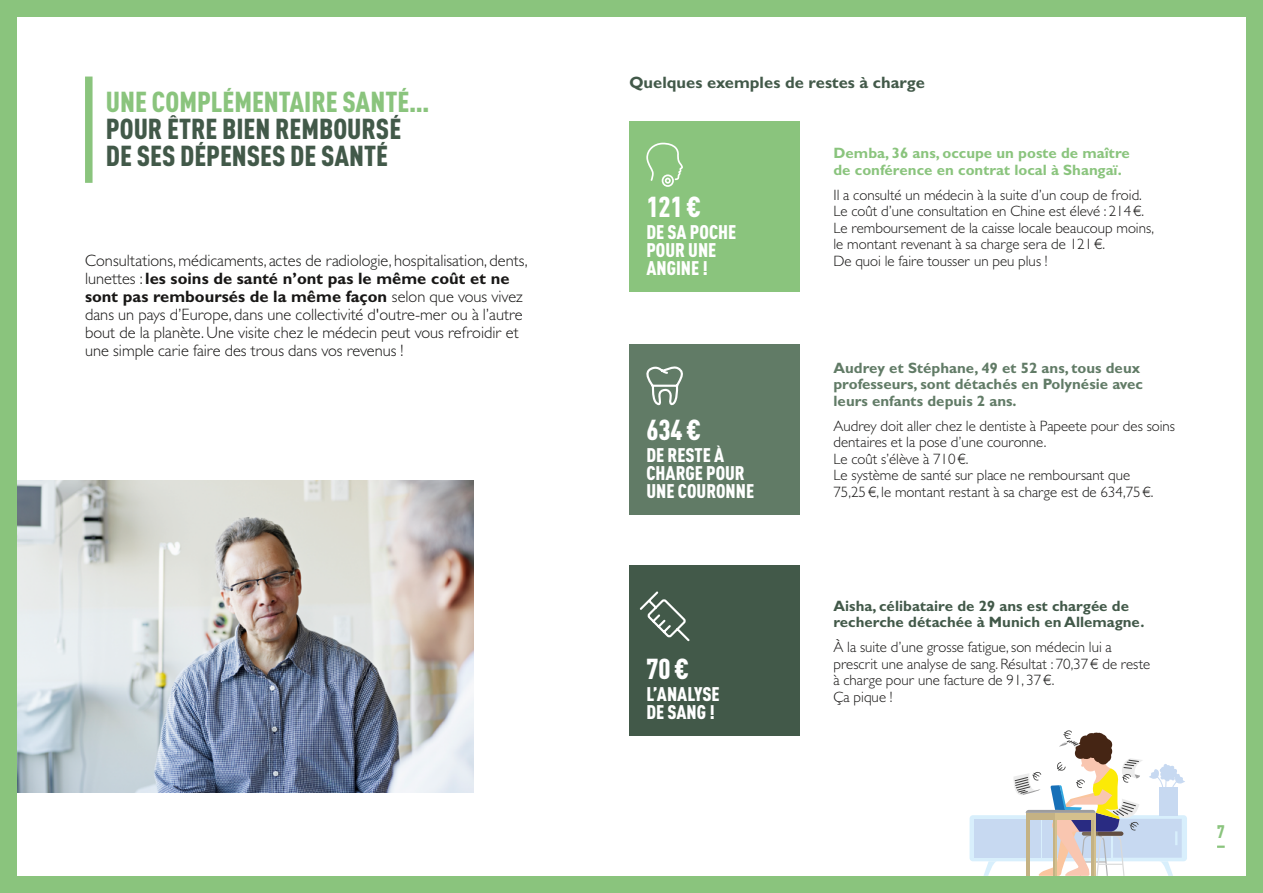
<style>
.page{position:relative;width:1263px;height:893px;background:#8ac47d}
.page>*{position:absolute;margin:0;border:0;box-sizing:border-box;transform-origin:0 0}
.t1{font:28.5px/27px "MGEN Din Pro Condensed Black Modif Intermediaire";color:#425949}
.t2{font:28.5px "MGEN Din Pro Condensed Black Modif Intermediaire";color:#8ac47d}
.t3{font:28.5px "MGEN Din Pro Condensed Black Modif Intermediaire";color:#fff}
.t4{font:19.5px/18px "MGEN Din Pro Condensed Black Modif Intermediaire";color:#fff}
.t5{font:18px "MGEN Din Pro Condensed Black Modif";color:#8ac47d}
.t6{font:300 16.5px/18px "Mgen Gill Sans MT Pro";color:#181716}
.t7{font:700 16.5px "Mgen Gill Sans MT Pro";color:#425949}
.t8{font:300 15px/16.5px "Mgen Gill Sans MT Pro";color:#181716}
.t9{font:700 15px/16.5px "Mgen Gill Sans MT Pro";color:#617b66}
.t10{font:700 15px/16.5px "Mgen Gill Sans MT Pro";color:#425949}
.t11{font:700 15px/16.5px "Mgen Gill Sans MT Pro";color:#8ac47d}
.s1{font-weight:700}
</style>
<div class="page">
<div style="left:17px;top:17px;width:1229px;height:859px;background:#fff"></div>
<svg style="left:1217px;top:846px;width:8px;height:2px"></svg>
<div style="left:85px;top:77px;width:8px;height:106px;background:#8ac47d"></div>
<img style="left:17px;top:480px;width:456px;height:313px">
<div style="left:629px;top:122px;width:170px;height:170px;background:#8ac47d"></div>
<svg style="left:646px;top:143px;width:37px;height:44px"></svg>
<div style="left:629px;top:345px;width:170px;height:170px;background:#617b66"></div>
<svg style="left:646px;top:366px;width:37px;height:40px"></svg>
<div style="left:629px;top:566px;width:170px;height:170px;background:#425949"></div>
<svg style="left:639px;top:591px;width:51px;height:51px"></svg>
<div style="left:969px;top:815px;width:218px;height:46px;background:#d8effc;border-radius:3px"></div>
<div style="left:975px;top:819px;width:66px;height:39px;background:#c7d9f1"></div>
<svg style="left:983px;top:861px;width:14px;height:15px"></svg>
<svg style="left:1013px;top:730px;width:172px;height:146px"></svg>
<h1 class="t2" style="left:106px;top:80px;width:325px">UNE COMPLÉMENTAIRE SANTÉ…</h1>
<h1 class="t1" style="left:106px;top:113px;width:297px">POUR ÊTRE BIEN REMBOURSÉ<br>DE SES DÉPENSES DE SANTÉ</h1>
<p class="t6" style="left:85px;top:252px;width:444px">Consultations, médicaments, actes de radiologie, hospitalisation, dents, lunettes : <span class="s1">les soins de santé n’ont pas le même coût et ne sont pas remboursés de la même façon</span> selon que vous vivez dans un pays d’Europe, dans une collectivité d'outre-mer ou à l’autre bout de la planète. Une visite chez le médecin peut vous refroidir et une simple carie faire des trous dans vos revenus !</p>
<p class="t7" style="left:629px;top:72px;width:297px">Quelques exemples de restes à charge</p>
<h1 class="t3" style="left:646px;top:184px;width:56px">121€</h1>
<h2 class="t4" style="left:646px;top:221px;width:91px">DE SA POCHE<br>POUR UNE<br>ANGINE !</h2>
<h1 class="t3" style="left:646px;top:407px;width:56px">634€</h1>
<h2 class="t4" style="left:646px;top:444px;width:109px">DE RESTE À<br>CHARGE POUR<br>UNE COURONNE</h2>
<h1 class="t3" style="left:646px;top:646px;width:44px">70€</h1>
<h2 class="t4" style="left:646px;top:683px;width:75px">L’ANALYSE<br>DE SANG !</h2>
<p class="t11" style="left:833px;top:145px;width:298px">Demba, 36 ans, occupe un poste de maître de conférence en contrat local à Shangaï.</p>
<p class="t8" style="left:833px;top:186px;width:322px">Il a consulté un médecin à la suite d’un coup de froid.<br>Le coût d’une consultation en Chine est élevé : 214€.<br>Le remboursement de la caisse locale beaucoup moins, le montant revenant à sa charge sera de 121€.<br>De quoi le faire tousser un peu plus !</p>
<p class="t9" style="left:833px;top:359px;width:311px">Audrey et Stéphane, 49 et 52 ans, tous deux professeurs, sont détachés en Polynésie avec leurs enfants depuis 2 ans.</p>
<p class="t8" style="left:833px;top:417px;width:343px">Audrey doit aller chez le dentiste à Papeete pour des soins dentaires et la pose d’une couronne.<br>Le coût s’élève à 710€.<br>Le système de santé sur place ne remboursant que 75,25€, le montant restant à sa charge est de 634,75€.</p>
<p class="t10" style="left:833px;top:597px;width:312px">Aisha, célibataire de 29 ans est chargée de recherche détachée à Munich en Allemagne.</p>
<p class="t8" style="left:833px;top:639px;width:318px">À la suite d’une grosse fatigue, son médecin lui a prescrit une analyse de sang. Résultat : 70,37€ de reste à charge pour une facture de 91, 37€.<br>Ça pique !</p>
<p class="t5" style="left:1217px;top:817px;width:9px">7</p>
</div>
